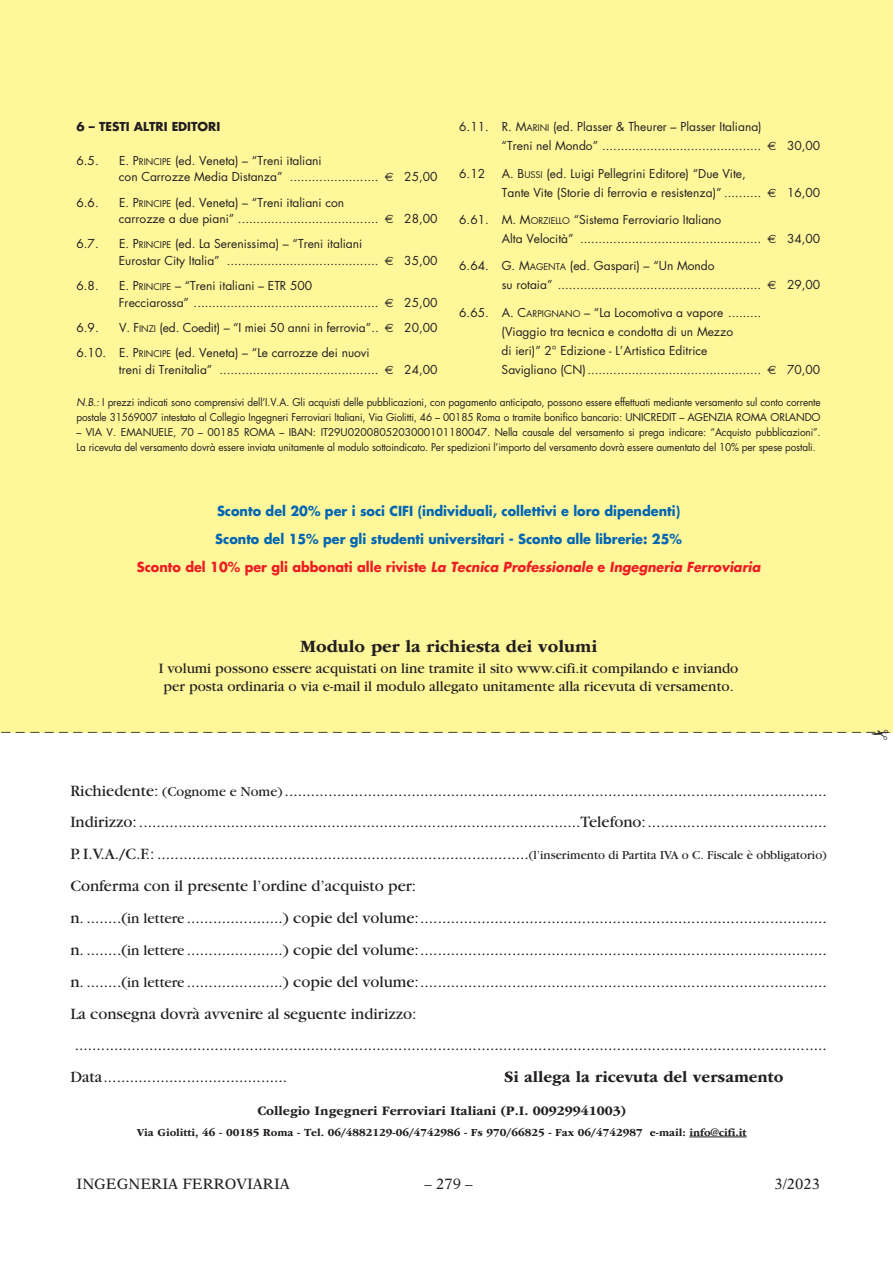
<style>
.page{position:relative;width:893px;height:1263px;background:#fff}
.page>*{position:absolute;margin:0;border:0;box-sizing:border-box;transform-origin:0 0}
.t1{font:300 18px "Helvetica";color:#231f20}
.t2{font:700 18px "ITC Garamond Std";color:#231f20}
.t3{font:16.5px/31.8px "Garamond";color:#231f20}
.t4{font:700 16.5px "ITC Garamond Std";color:#231f20}
.t5{font:15px/18px "Garamond";color:#231f20;text-align:center}
.t6{font:15px "New Aster";color:#231f20}
.t7{font:700 13.5px/28.3px "Futura Std";color:#0166b3;text-align:center;scale:.95 1}
.t8{font:700 13.5px "ITC Garamond Std";color:#231f20}
.t9{font:12px/18.9px "Futura Std";color:#231f20}
.t10{font:700 12px "Futura Std";color:#231f20}
.t11{font:700 11.25px "ITC Garamond Std";color:#231f20}
.t12{font:10.5px/15px "Futura Std";letter-spacing:-.01em;color:#231f20;scale:.95 1}
.s1{font-size:9px}
.s2{font-family:"Euro Sans"}
.s3{font-style:italic}
.s4{color:#ee1d23}
.s5{font-style:italic;color:#ee1d23}
.s6{font-size:14.25px}
.s7{font-size:12.75px}
.s8{font-size:15px}
</style>
<div class="page">
<div style="left:0;top:0;width:893px;height:732px;background:#fff79a"></div>
<hr style="left:689px;top:1136px;width:58px;height:1px;background:#231f20">
<svg style="left:872px;top:732px;width:16px;height:1px"></svg>
<p class="t10" style="left:77px;top:121px;width:145px">6 – TESTI ALTRI EDITORI</p>
<p class="t9" style="left:77px;top:152px;width:24px">6.5.</p>
<p class="t9" style="left:119px;top:153px;width:320px;line-height:16.6px">E. P<span class="s1">RINCIPE</span> (ed. Veneta) – “Treni italiani<br>con Carrozze Media Distanza” ........................ <span class="s2">€</span> 25,00</p>
<p class="t9" style="left:77px;top:194px;width:24px">6.6.</p>
<p class="t9" style="left:119px;top:195px;width:320px;line-height:16.6px">E. P<span class="s1">RINCIPE</span> (ed. Veneta) – “Treni italiani con<br>carrozze a due piani” ...................................... <span class="s2">€</span> 28,00</p>
<p class="t9" style="left:77px;top:235px;width:24px">6.7.</p>
<p class="t9" style="left:119px;top:237px;width:320px;line-height:16.6px">E. P<span class="s1">RINCIPE</span> (ed. La Serenissima) – “Treni italiani<br>Eurostar City Italia” ......................................... <span class="s2">€</span> 35,00</p>
<p class="t9" style="left:77px;top:277px;width:24px">6.8.</p>
<p class="t9" style="left:119px;top:278px;width:320px;line-height:16.6px">E. P<span class="s1">RINCIPE</span> – “Treni italiani – ETR 500<br>Frecciarossa” .................................................. <span class="s2">€</span> 25,00</p>
<p class="t9" style="left:77px;top:319px;width:24px">6.9.</p>
<p class="t9" style="left:77px;top:316px;width:362px;line-height:25.2px;text-indent:43px">V. F<span class="s1">INZI</span> (ed. Coedit) – “I miei 50 anni in ferrovia”.. <span class="s2">€</span> 20,00<br>6.10. E. P<span class="s1">RINCIPE</span> (ed. Veneta) – “Le carrozze dei nuovi</p>
<p class="t9" style="left:119px;top:361px;width:320px">treni di Trenitalia” ........................................... <span class="s2">€</span> 24,00</p>
<p class="t9" style="left:502px;top:118px;width:320px;text-indent:-42px">6.11. R. M<span class="s1">ARINI</span> (ed. Plasser &amp; Theurer – Plasser Italiana)<br>“Treni nel Mondo” ........................................... <span class="s2">€</span> 30,00</p>
<p class="t9" style="left:459px;top:165px;width:27px">6.12</p>
<p class="t9" style="left:502px;top:165px;width:320px">A. B<span class="s1">USSI</span> (ed. Luigi Pellegrini Editore) “Due Vite,<br>Tante Vite (Storie di ferrovia e resistenza)” .......... <span class="s2">€</span> 16,00</p>
<p class="t9" style="left:502px;top:211px;width:320px;text-indent:-43px">6.61. M. M<span class="s1">ORZIELLO</span> “Sistema Ferroviario Italiano<br>Alta Velocità” ................................................. <span class="s2">€</span> 34,00</p>
<p class="t9" style="left:502px;top:258px;width:320px;text-indent:-43px">6.64. G. M<span class="s1">AGENTA</span> (ed. Gaspari) – “Un Mondo<br>su rotaia” ....................................................... <span class="s2">€</span> 29,00</p>
<p class="t9" style="left:502px;top:304px;width:320px;text-indent:-42px">6.65. A. C<span class="s1">ARPIGNANO</span> – “La Locomotiva a vapore .........<br>(Viaggio tra tecnica e condotta di un Mezzo<br>di ieri)” 2° Edizione - L’Artistica Editrice<br>Savigliano (CN)............................................... <span class="s2">€</span> 70,00</p>
<p class="t12" style="left:77px;top:395px;width:785px"><span class="s3">N.B.:</span> I prezzi indicati sono comprensivi dell’I.V.A. Gli acquisti delle pubblicazioni, con pagamento anticipato, possono essere effettuati mediante versamento sul conto corrente postale 31569007 intestato al Collegio Ingegneri Ferroviari Italiani, Via Giolitti, 46 – 00185 Roma o tramite bonifico bancario: UNICREDIT – AGENZIA ROMA ORLANDO</p>
<p class="t12" style="left:77px;top:425px;width:785px">– VIA V. EMANUELE, 70 – 00185 ROMA – IBAN: IT29U0200805203000101180047. Nella causale del versamento si prega indicare: “Acquisto pubblicazioni”.<br>La ricevuta del versamento dovrà essere inviata unitamente al modulo sottoindicato. Per spedizioni l’importo del versamento dovrà essere aumentato del 10% per spese postali.</p>
<p class="t7" style="left:137px;top:497px;width:658px">Sconto del 20% per i soci CIFI (individuali, collettivi e loro dipendenti)<br>Sconto del 15% per gli studenti universitari - Sconto alle librerie: 25%<br><span class="s4">Sconto del 10% per gli abbonati alle riviste</span> <span class="s5">La Tecnica Professionale</span> <span class="s4">e</span> <span class="s5">Ingegneria Ferroviaria</span></p>
<p class="t2" style="left:300px;top:639px;width:299px">Modulo per la richiesta dei volumi</p>
<p class="t5" style="left:159px;top:660px;width:581px">I volumi possono essere acquistati on line tramite il sito www.cifi.it compilando e inviando per posta ordinaria o via e-mail il modulo allegato unitamente alla ricevuta di versamento.</p>
<p class="t1" style="left:2px;top:720px;width:890px">– – – – – – – – – – – – – – – – – – – – – – – – – – – – – – – – – – – – – – – – – – – – – – – – – – – – – – – – – – – – – –</p>
<p class="t3" style="left:70px;top:776px;width:758px">Richiedente: <span class="s6">(Cognome e Nome)</span>............................................................................................................................<br>Indirizzo: .....................................................................................................Telefono:.........................................<br>P. I.V.A./C.F.: .....................................................................................<span class="s7">(l’inserimento di Partita IVA o C. Fiscale è obbligatorio)<br></span>Conferma con il presente l’ordine d’acquisto per:<br>n. ........(<span class="s8">in lettere</span> ......................) copie del volume:............................................................................................. n. ........(<span class="s8">in lettere</span> ......................) copie del volume:............................................................................................. n. ........(<span class="s8">in lettere</span> ......................) copie del volume:.............................................................................................<br>La consegna dovrà avvenire al seguente indirizzo: ............................................................................................................................................................................<br>Data..........................................</p>
<p class="t4" style="left:504px;top:1070px;width:281px">Si allega la ricevuta del versamento</p>
<p class="t8" style="left:257px;top:1105px;width:370px">Collegio Ingegneri Ferroviari Italiani (P.I. 00929941003)</p>
<p class="t11" style="left:137px;top:1127px;width:611px">Via Giolitti, 46 - 00185 Roma - Tel. 06/4882129-06/4742986 - Fs 970/66825 - Fax 06/4742987 e-mail: info@cifi.it</p>
<p class="t6" style="left:77px;top:1176px;width:215px">INGEGNERIA FERROVIARIA</p>
<p class="t6" style="left:424px;top:1176px;width:50px">– 279 –</p>
<p class="t6" style="left:774px;top:1176px;width:47px">3/2023</p>
</div>
